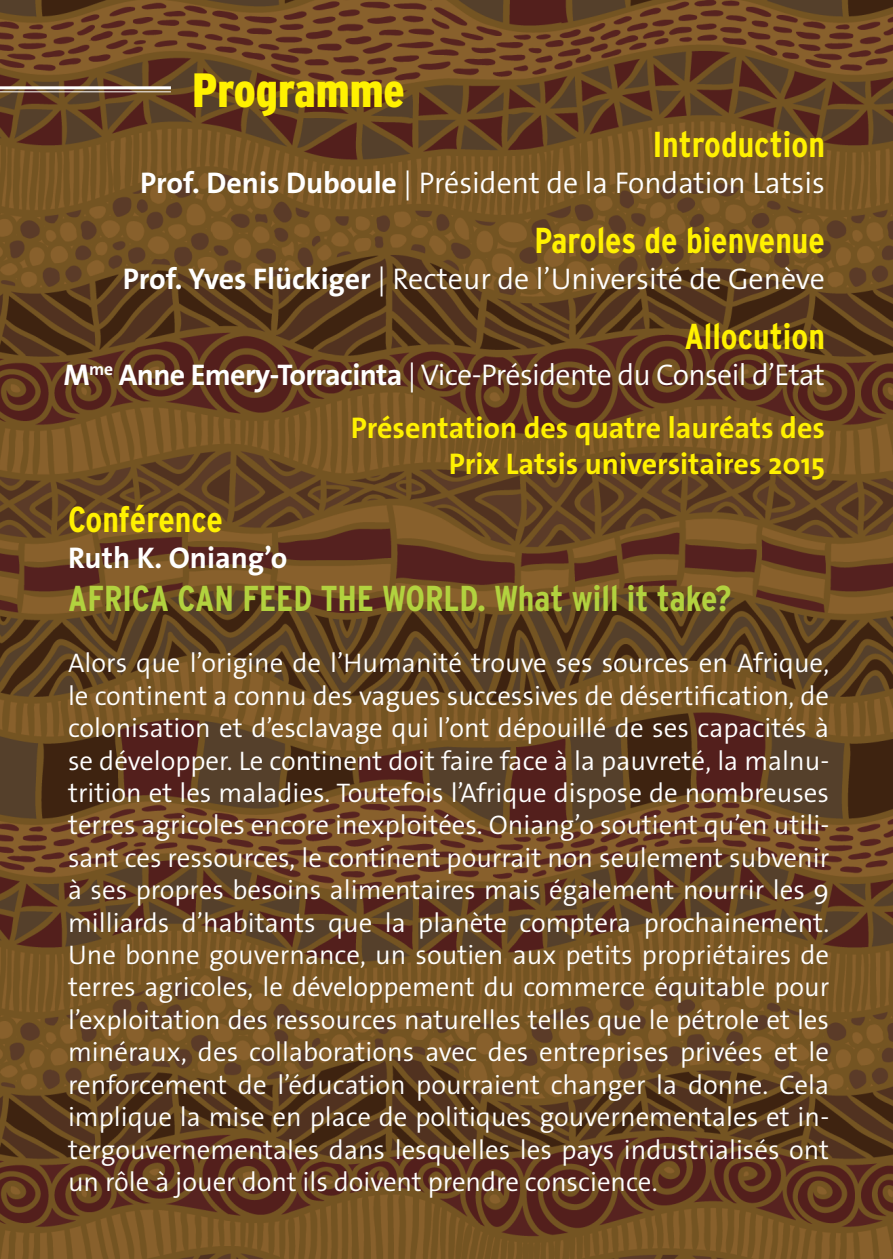
<style>
.page{position:relative;width:893px;height:1259px;background:#fff}
.page>*{position:absolute;margin:0;border:0;box-sizing:border-box;transform-origin:0 0}
.t1{font:900 condensed 48px "Interstate";color:#fff101}
.t2{font:700 condensed 36px "Interstate";color:#fff101}
.t3{font:700 condensed 36px "Interstate";color:#b2d23f}
.t4{font:300 30px "The Sans Os F";color:#fff}
.t5{font:700 30px/36px "The Sans Os F";color:#fff101;text-align:right}
.t6{font:300 30px "The Sans Os F";letter-spacing:-.02em;color:#fff}
.t7{font:700 30px "The Sans Os F";color:#fff}
.t8{font:300 27px/32.4px "The Sans Os F";color:#fff;text-align:justify}
.s1{font-weight:700}
</style>
<div class="page">
<img style="left:0;top:0;width:893px;height:1259px">
<hr style="left:0;top:86px;width:171px;height:3px;background:#fff">
<hr style="left:0;top:91px;width:171px;height:1px;background:#fff">
<p class="t1" style="left:192px;top:63px;width:214px">Programme</p>
<p class="t2" style="left:653px;top:124px;width:174px">Introduction</p>
<p class="t4" style="left:140px;top:163px;width:686px"><span class="s1">Prof. Denis Duboule</span> | Président de la Fondation Latsis</p>
<p class="t2" style="left:535px;top:220px;width:292px">Paroles de bienvenue</p>
<p class="t4" style="left:123px;top:259px;width:704px"><span class="s1">Prof. Yves Flückiger</span> | Recteur de l’Université de Genève</p>
<p class="t2" style="left:684px;top:316px;width:142px">Allocution</p>
<p class="t6" style="left:63px;top:356px;width:763px"><span class="s1">M</span><sup>me</sup> <span class="s1">Anne Emery-Torracinta</span> | Vice-Présidente du Conseil d’Etat</p>
<p class="t5" style="left:351px;top:410px;width:476px">Présentation des quatre lauréats des<br>Prix Latsis universitaires 2015</p>
<p class="t2" style="left:68px;top:499px;width:156px">Conférence</p>
<p class="t7" style="left:68px;top:538px;width:221px">Ruth K. Oniang’o</p>
<p class="t3" style="left:68px;top:578px;width:665px">AFRICA CAN FEED THE WORLD. What will it take?</p>
<p class="t8" style="left:68px;top:647px;width:763px">Alors que l’origine de l’Humanité trouve ses sources en Afrique, le continent a connu des vagues successives de désertification, de colonisation et d’esclavage qui l’ont dépouillé de ses capacités à se développer. Le continent doit faire face à la pauvreté, la malnu&shy;trition et les maladies. Toutefois l’Afrique dispose de nombreuses terres agricoles encore inexploitées. Oniang’o soutient qu’en utili&shy;sant ces ressources, le continent pourrait non seulement subvenir à ses propres besoins alimentaires mais également nourrir les 9 milliards d’habitants que la planète comptera prochainement.<br>Une bonne gouvernance, un soutien aux petits propriétaires de terres agricoles, le développement du commerce équitable pour l’exploitation des ressources naturelles telles que le pétrole et les minéraux, des collaborations avec des entreprises privées et le renforcement de l’éducation pourraient changer la donne. Cela implique la mise en place de politiques gouvernementales et in&shy;tergouvernementales dans lesquelles les pays industrialisés ont un rôle à jouer dont ils doivent prendre conscience.</p>
</div>
